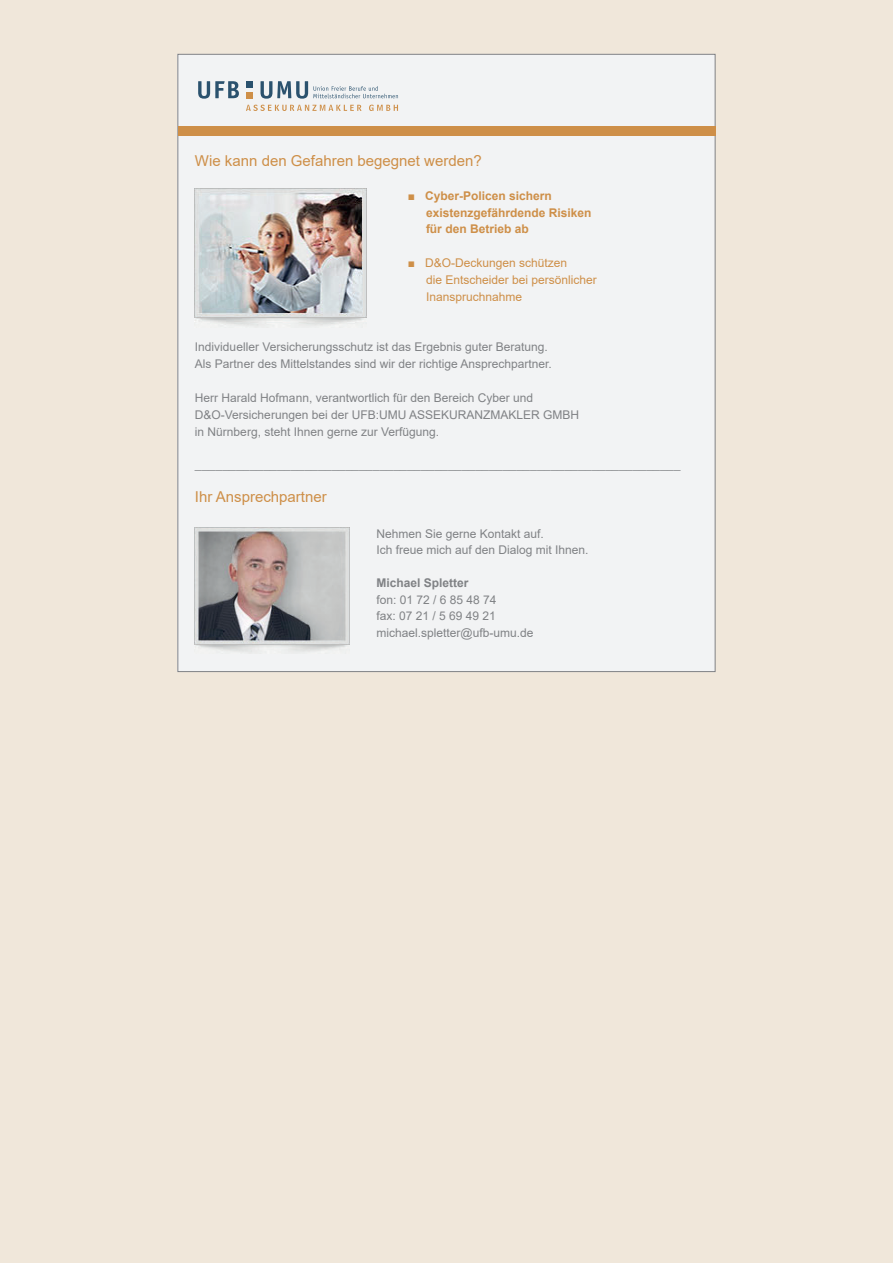
<style>
.page{position:relative;width:893px;height:1263px;background:#f0e7da}
.page>*{position:absolute;margin:0;border:0;box-sizing:border-box;transform-origin:0 0}
.t1{font:15px "Arial Narrow";color:#808285}
.t2{font:15px "Arial";color:#ce8f48}
.t3{font:12px/16.8px "Arial";color:#808285}
.t4{font:12px/16.8px "Arial";color:#ce8f48}
.t5{font:700 12px/16.8px "Arial";color:#ce8f48}
.t6{font:700 12px "Arial";color:#808285}
.s1{font-weight:400}
</style>
<div class="page">
<div style="left:178px;top:54px;width:537px;height:618px;background:#f2f3f4"></div>
<div style="left:246px;top:81px;width:6px;height:7px;background:#2b526e"></div>
<svg style="left:198px;top:81px;width:41px;height:18px"></svg>
<svg style="left:246px;top:105px;width:116px;height:6px"></svg>
<svg style="left:369px;top:105px;width:29px;height:6px"></svg>
<svg style="left:246px;top:92px;width:6px;height:6px"></svg>
<svg style="left:260px;top:81px;width:138px;height:18px"></svg>
<div style="left:178px;top:126px;width:537px;height:9px;background:#ce8f48"></div>
<img style="left:195px;top:188px;width:172px;height:138px">
<img style="left:195px;top:527px;width:155px;height:126px">
<p class="t2" style="left:195px;top:151px;width:288px">Wie kann den Gefahren begegnet werden?</p>
<p class="t5" style="left:426px;top:187px;width:167px;text-indent:-18px"><span class="s1">■</span> Cyber-Policen sichern existenzgefährdende Risiken für den Betrieb ab</p>
<p class="t4" style="left:426px;top:254px;width:172px;text-indent:-18px">■ D&amp;O-Deckungen schützen<br>die Entscheider bei persönlicher<br>Inanspruchnahme</p>
<p class="t3" style="left:195px;top:339px;width:358px">Individueller Versicherungsschutz ist das Ergebnis guter Beratung.<br>Als Partner des Mittelstandes sind wir der richtige Ansprechpartner.</p>
<p class="t3" style="left:195px;top:389px;width:386px">Herr Harald Hofmann, verantwortlich für den Bereich Cyber und<br>D&amp;O-Versicherungen bei der UFB:UMU ASSEKURANZMAKLER GMBH in Nürnberg, steht Ihnen gerne zur Verfügung.</p>
<p class="t1" style="left:195px;top:452px;width:487px">_______________________________________________________________________</p>
<p class="t2" style="left:195px;top:486px;width:133px">Ihr Ansprechpartner</p>
<p class="t3" style="left:376px;top:525px;width:214px">Nehmen Sie gerne Kontakt auf.<br>Ich freue mich auf den Dialog mit Ihnen.</p>
<p class="t6" style="left:376px;top:575px;width:94px">Michael Spletter</p>
<p class="t3" style="left:376px;top:591px;width:158px">fon: 01 72 / 6 85 48 74<br>fax: 07 21 / 5 69 49 21 michael.spletter@ufb-umu.de</p>
</div>
